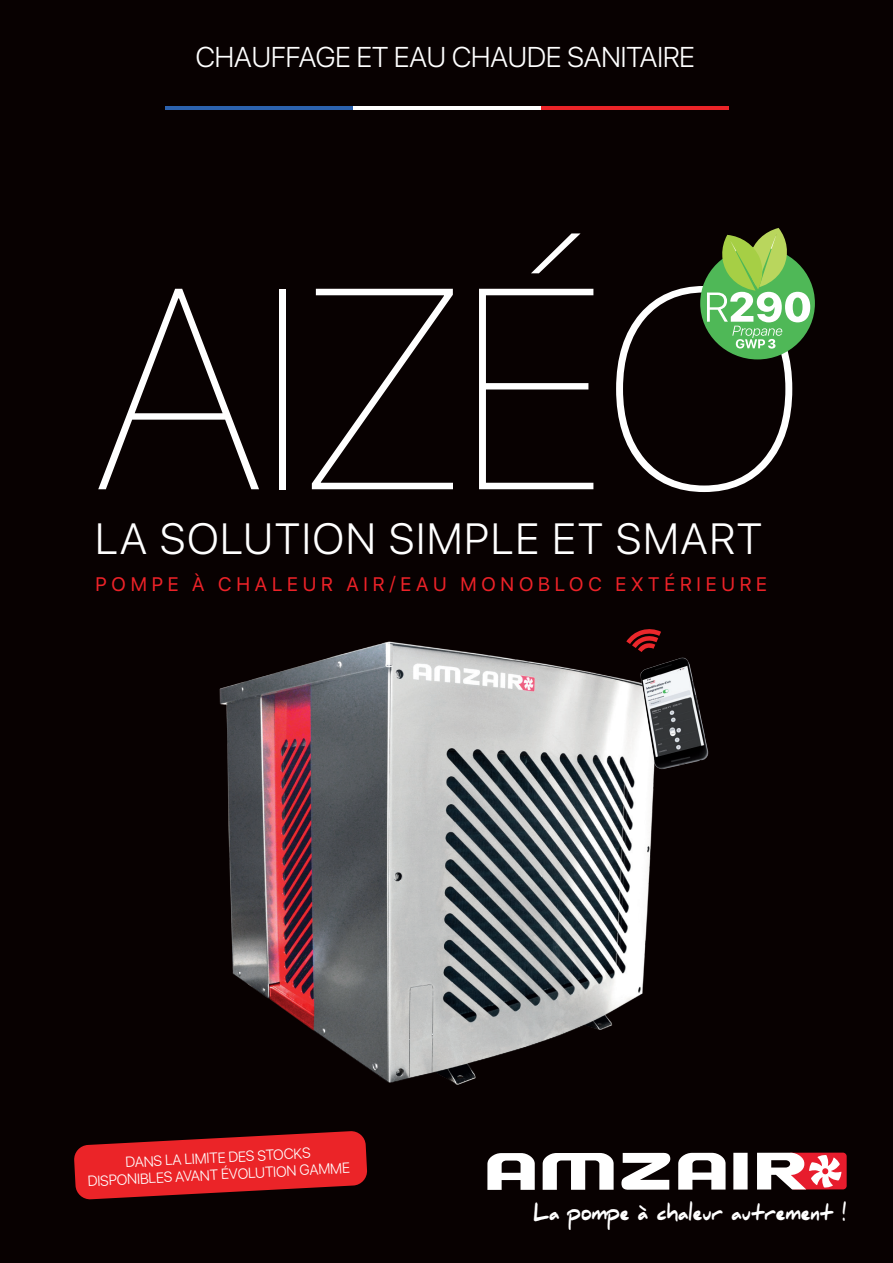
<style>
.page{position:relative;width:893px;height:1263px;background:#080101}
.page>*{position:absolute;margin:0;border:0;box-sizing:border-box;transform-origin:0 0}
.t1{font:200 284.55px "SF Pro Display";color:#fff}
.t2{font:300 43.5px "SF Pro Display";letter-spacing:.05em;color:#fff}
.t3{font:300 28.5px "SF Pro Display";color:#fff}
.t4{font:900 20.7px "Daniel";letter-spacing:-.005em;color:#fff;scale:.79 1}
.t5{font:19.5px "SF Pro Display";letter-spacing:.25em;color:#ec2228}
.t6{font:300 14.55px/17px "SF Pro Display";color:#fff;text-align:center}
</style>
<div class="page">
<img style="left:219px;top:641px;width:434px;height:444px">
<hr style="left:165px;top:107px;width:188px;height:3px;background:#2c62ae">
<hr style="left:353px;top:107px;width:188px;height:3px;background:#fff">
<hr style="left:541px;top:107px;width:188px;height:3px;background:#eb2428">
<svg style="left:487px;top:1153px;width:48px;height:37px"></svg>
<svg style="left:543px;top:1153px;width:71px;height:37px"></svg>
<svg style="left:678px;top:1153px;width:48px;height:36px"></svg>
<div style="left:733px;top:1153px;width:15px;height:36px;background:#fff"></div>
<svg style="left:757px;top:1152px;width:90px;height:37px;background:#da9499"></svg>
<svg style="left:621px;top:1153px;width:49px;height:37px"></svg>
<div style="left:700px;top:247px;width:115px;height:112px;background:#4fb857;border-radius:50%"></div>
<svg style="left:707px;top:228px;width:103px;height:121px"></svg>
<svg style="left:74px;top:1131px;width:293px;height:69px"></svg>
<svg style="left:627px;top:629px;width:34px;height:11px"></svg>
<img style="left:499px;top:640px;width:210px;height:176px">
<h3 class="t3" style="left:196px;top:37px;width:501px">CHAUFFAGE ET EAU CHAUDE SANITAIRE</h3>
<h1 class="t1" style="left:95px;top:196px;width:707px">AIZÉO</h1>
<h2 class="t2" style="left:95px;top:508px;width:668px">LA SOLUTION SIMPLE ET SMART</h2>
<h3 class="t5" style="left:95px;top:569px;width:673px">POMPE À CHALEUR AIR/EAU MONOBLOC EXTÉRIEURE</h3>
<p class="t6" style="left:86px;top:1155px;width:264px;rotate:-3deg">DANS LA LIMITE DES STOCKS<br>DISPONIBLES AVANT ÉVOLUTION GAMME</p>
<h3 class="t4" style="left:534px;top:1201px;width:398px">La pompe à chaleur autrement !</h3>
</div>
